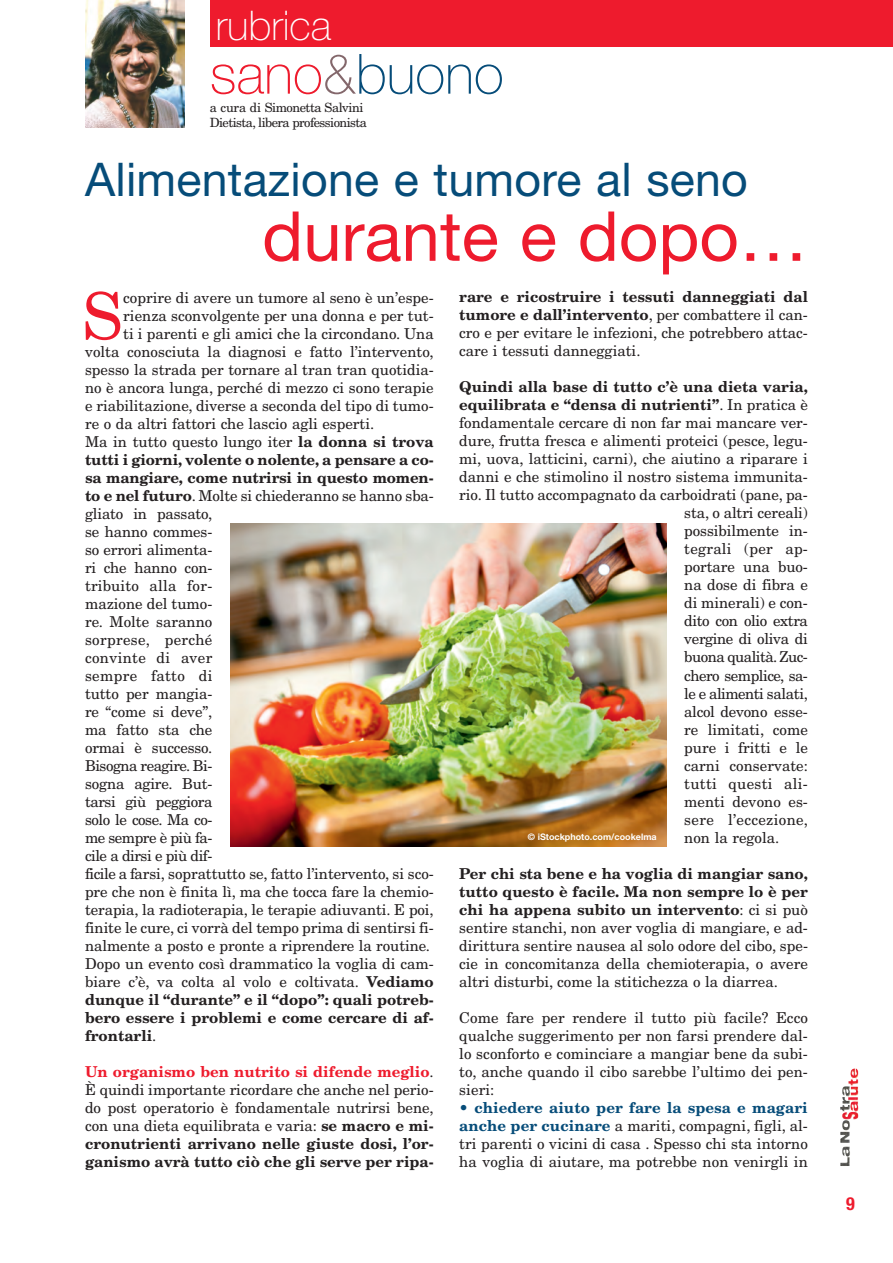
<style>
.page{position:relative;width:893px;height:1263px;background:#fff}
.page>*{position:absolute;margin:0;border:0;box-sizing:border-box;transform-origin:0 0}
.t1{font:69px "Helvetica Neue";color:#ee1b2d}
.t2{font:64.8px "New Century Schlbk";color:#ee1b2d}
.t3{font:100 55.5px "Helvetica Neue";color:#064c79}
.t4{font:46.5px "Helvetica Neue";letter-spacing:.005em;color:#064c79}
.t5{font:100 40.95px "Helvetica Neue";color:#fff}
.t6{font:700 condensed 18px "Helvetica Neue";color:#ee1b2d}
.t7{font:15px/18px "New Century Schlbk";color:#231f20;text-align:justify}
.t8{font:700 15px "New Century Schlbk";color:#231f20}
.t9{font:15px "New Century Schlbk";letter-spacing:-.035em;color:#231f20}
.t10{font:15px "New Century Schlbk";letter-spacing:.02em;color:#231f20}
.t11{font:15px "New Century Schlbk";letter-spacing:-.03em;color:#231f20}
.t12{font:15px "New Century Schlbk";letter-spacing:-.02em;color:#231f20}
.t13{font:12.75px/15px "New Century Schlbk";letter-spacing:-.045em;color:#231f20}
.t14{font:700 9px "Helvetica Neue";color:#fff}
.s1{color:#ee1b2d}
.s2{color:#83676b}
.s3{font-weight:700}
.s4{font-weight:400}
.s5{font-weight:700;color:#ee1b2d}
.s6{color:#064c79}
.s7{font-weight:700;color:#064c79}
</style>
<div class="page">
<img style="left:840px;top:1086px;width:19px;height:80px">
<img style="left:85px;top:0;width:99px;height:128px">
<div style="left:210px;top:0;width:683px;height:47px;background:#ee1b2d"></div>
<img style="left:230px;top:524px;width:436px;height:322px">
<h3 class="t5" style="left:216px;top:10px;width:117px">rubrica</h3>
<h3 class="t3" style="left:210px;top:54px;width:295px"><span class="s1">sano</span><span class="s2">&amp;</span>buono</h3>
<p class="t13" style="left:210px;top:101px;width:159px">a cura di Simonetta Salvini<br>Dietista, libera professionista</p>
<h3 class="t4" style="left:85px;top:163px;width:664px">Alimentazione e tumore al seno</h3>
<h1 class="t1" style="left:262px;top:212px;width:547px">durante e dopo…</h1>
<h2 class="t2" style="left:83px;top:291px;width:42px">S</h2>
<p class="t7" style="left:123px;top:290px;width:312px">coprire di avere un tumore al seno è un’espe-</p>
<p class="t7" style="left:123px;top:308px;width:312px">rienza sconvolgente per una donna e per tut-</p>
<p class="t7" style="left:123px;top:326px;width:312px">ti i parenti e gli amici che la circondano. Una</p>
<p class="t7" style="left:85px;top:344px;width:350px">volta conosciuta la diagnosi e fatto l’intervento,</p>
<p class="t7" style="left:85px;top:362px;width:350px">spesso la strada per tornare al tran tran quotidia-</p>
<p class="t7" style="left:85px;top:380px;width:350px">no è ancora lunga, perché di mezzo ci sono terapie</p>
<p class="t7" style="left:85px;top:398px;width:350px">e riabilitazione, diverse a seconda del tipo di tumo-</p>
<p class="t7" style="left:85px;top:416px;width:291px">re o da altri fattori che lascio agli esperti.</p>
<p class="t7" style="left:85px;top:434px;width:350px">Ma in tutto questo lungo iter <span class="s3">la donna si trova</span></p>
<p class="t8" style="left:85px;top:454px;width:350px">tutti i giorni, volente o nolente, a pensare a co-</p>
<p class="t8" style="left:85px;top:472px;width:350px">sa mangiare, come nutrirsi in questo momen-</p>
<p class="t7" style="left:85px;top:488px;width:350px"><span class="s3">to e nel futuro</span>. Molte si chiederanno se hanno sba-</p>
<p class="t7" style="left:85px;top:506px;width:129px">gliato in pas sato,</p>
<p class="t7" style="left:85px;top:524px;width:129px">se hanno commes-</p>
<p class="t7" style="left:85px;top:542px;width:129px">so errori alimenta-</p>
<p class="t7" style="left:85px;top:560px;width:129px">ri che hanno con-</p>
<p class="t7" style="left:85px;top:578px;width:129px">tribuito alla for-</p>
<p class="t7" style="left:85px;top:596px;width:129px">mazione del tumo-</p>
<p class="t7" style="left:85px;top:614px;width:129px">re. Molte saranno</p>
<p class="t10" style="left:85px;top:634px;width:129px">sorprese, perché</p>
<p class="t10" style="left:85px;top:652px;width:129px">convinte di aver</p>
<p class="t10" style="left:85px;top:670px;width:129px">sempre fatto di</p>
<p class="t7" style="left:85px;top:686px;width:129px">tutto per mangia-</p>
<p class="t7" style="left:85px;top:704px;width:129px">re “come si deve”,</p>
<p class="t7" style="left:85px;top:722px;width:129px">ma fatto sta che</p>
<p class="t7" style="left:85px;top:740px;width:129px">ormai è successo.</p>
<p class="t9" style="left:85px;top:760px;width:129px">Bisogna reagire. Bi-</p>
<p class="t7" style="left:85px;top:776px;width:129px">sogna agire. But-</p>
<p class="t11" style="left:85px;top:796px;width:129px">tarsi giù peggiora</p>
<p class="t9" style="left:85px;top:814px;width:129px">solo le cose. Ma co-</p>
<p class="t9" style="left:85px;top:832px;width:129px">me sempre è più fa-</p>
<p class="t9" style="left:85px;top:850px;width:129px">cile a dirsi e più dif-</p>
<p class="t7" style="left:85px;top:866px;width:350px">ficile a farsi, soprattutto se, fatto l’intervento, si sco-</p>
<p class="t7" style="left:85px;top:884px;width:350px">pre che non è finita lì, ma che tocca fare la chemio-</p>
<p class="t7" style="left:85px;top:902px;width:350px">terapia, la radioterapia, le terapie adiuvanti. E poi,</p>
<p class="t7" style="left:85px;top:920px;width:350px">finite le cure, ci vorrà del tempo prima di sentirsi fi-</p>
<p class="t7" style="left:85px;top:938px;width:347px">nalmente a posto e pronte a riprendere la routine.</p>
<p class="t7" style="left:85px;top:956px;width:350px">Dopo un evento così drammatico la voglia di cam-</p>
<p class="t7" style="left:85px;top:974px;width:350px">biare c’è, va colta al volo e coltivata. <span class="s3">Vediamo</span></p>
<p class="t8" style="left:85px;top:994px;width:350px">dunque il “durante” e il “dopo”: quali potreb-</p>
<p class="t8" style="left:85px;top:1012px;width:350px">bero essere i problemi e come cercare di af-</p>
<p class="t8" style="left:85px;top:1030px;width:73px">frontarli<span class="s4">.</span></p>
<p class="t7" style="left:85px;top:1064px;width:350px"><span class="s5">Un organismo ben nutrito si difende meglio</span>.<br>È quindi importante ricordare che anche nel perio&shy;do post operatorio è fondamentale nutrirsi bene, con una dieta equilibrata e varia: <span class="s3">se macro e mi&shy;cronutrienti arrivano nelle giuste dosi, l’or&shy;ganismo avrà tutto ciò che gli serve per ripa-</span></p>
<p class="t7" style="left:459px;top:289px;width:350px"><span class="s3">rare e ricostruire i tessuti danneggiati dal tumore e dall’intervento</span>, per combattere il can&shy;cro e per evitare le infezioni, che potrebbero attac&shy;care i tessuti danneggiati.</p>
<p class="t8" style="left:459px;top:381px;width:350px">Quindi alla base di tutto c’è una dieta varia,</p>
<p class="t8" style="left:459px;top:399px;width:350px">equilibrata e “densa di nutrienti”<span class="s4">. In pratica è</span></p>
<p class="t7" style="left:459px;top:415px;width:350px">fondamentale cercare di non far mai mancare ver-</p>
<p class="t7" style="left:459px;top:433px;width:350px">dure, frutta fresca e alimenti proteici (pesce, legu-</p>
<p class="t7" style="left:459px;top:451px;width:350px">mi, uova, latticini, carni), che aiutino a riparare i</p>
<p class="t7" style="left:459px;top:469px;width:350px">danni e che stimolino il nostro sistema immunita-</p>
<p class="t7" style="left:459px;top:487px;width:350px">rio. Il tutto accompagnato da carboidrati (pane, pa-</p>
<p class="t7" style="left:684px;top:505px;width:125px">sta, o altri cereali)</p>
<p class="t7" style="left:684px;top:523px;width:125px">possibilmente in-</p>
<p class="t7" style="left:684px;top:541px;width:125px">tegrali (per ap-</p>
<p class="t7" style="left:684px;top:559px;width:125px">portare una buo-</p>
<p class="t7" style="left:684px;top:577px;width:125px">na dose di fibra e</p>
<p class="t7" style="left:684px;top:595px;width:125px">di minerali) e con -</p>
<p class="t11" style="left:684px;top:615px;width:125px">dito con olio extra</p>
<p class="t11" style="left:684px;top:633px;width:125px">vergine di oliva di</p>
<p class="t9" style="left:684px;top:651px;width:125px">buona qualità. Zuc -</p>
<p class="t9" style="left:684px;top:669px;width:125px">chero semplice, sa-</p>
<p class="t9" style="left:684px;top:687px;width:125px">le e alimenti salati,</p>
<p class="t12" style="left:684px;top:705px;width:125px">alcol devono esse-</p>
<p class="t7" style="left:684px;top:721px;width:125px">re limitati, come</p>
<p class="t7" style="left:684px;top:739px;width:125px">pure i fritti e le</p>
<p class="t7" style="left:684px;top:757px;width:125px">carni conservate:</p>
<p class="t10" style="left:684px;top:777px;width:125px">tutti questi ali-</p>
<p class="t7" style="left:684px;top:793px;width:125px">menti devono es-</p>
<p class="t10" style="left:684px;top:813px;width:125px">sere l’eccezione,</p>
<p class="t7" style="left:684px;top:829px;width:96px">non la regola.</p>
<p class="t7" style="left:459px;top:865px;width:350px"><span class="s3">Per chi sta bene e ha voglia di mangiar sano, tutto questo è facile. Ma non sempre lo è per chi ha appena subito un intervento</span>: ci si può sentire stanchi, non aver voglia di mangiare, e ad&shy;dirittura sentire nausea al solo odore del cibo, spe&shy;cie in concomitanza della chemioterapia, o avere altri disturbi, come la stitichezza o la diarrea.</p>
<p class="t7" style="left:459px;top:1010px;width:350px">Come fare per rendere il tutto più facile? Ecco qualche suggerimento per non farsi prendere dal&shy;lo sconforto e cominciare a mangiar bene da subi&shy;to, anche quando il cibo sarebbe l’ultimo dei pen&shy;sieri:</p>
<p class="t7" style="left:459px;top:1100px;width:350px"><span class="s6">•</span> <span class="s7">chiedere aiuto per fare la spesa e magari anche per cucinare</span> a mariti, compagni, figli, al&shy;tri parenti o vicini di casa . Spesso chi sta intorno ha voglia di aiutare, ma potrebbe non venirgli in</p>
<p class="t14" style="left:528px;top:833px;width:130px">© iStockphoto.com/cookelma</p>
<p class="t6" style="left:846px;top:1197px;width:10px">9</p>
</div>
